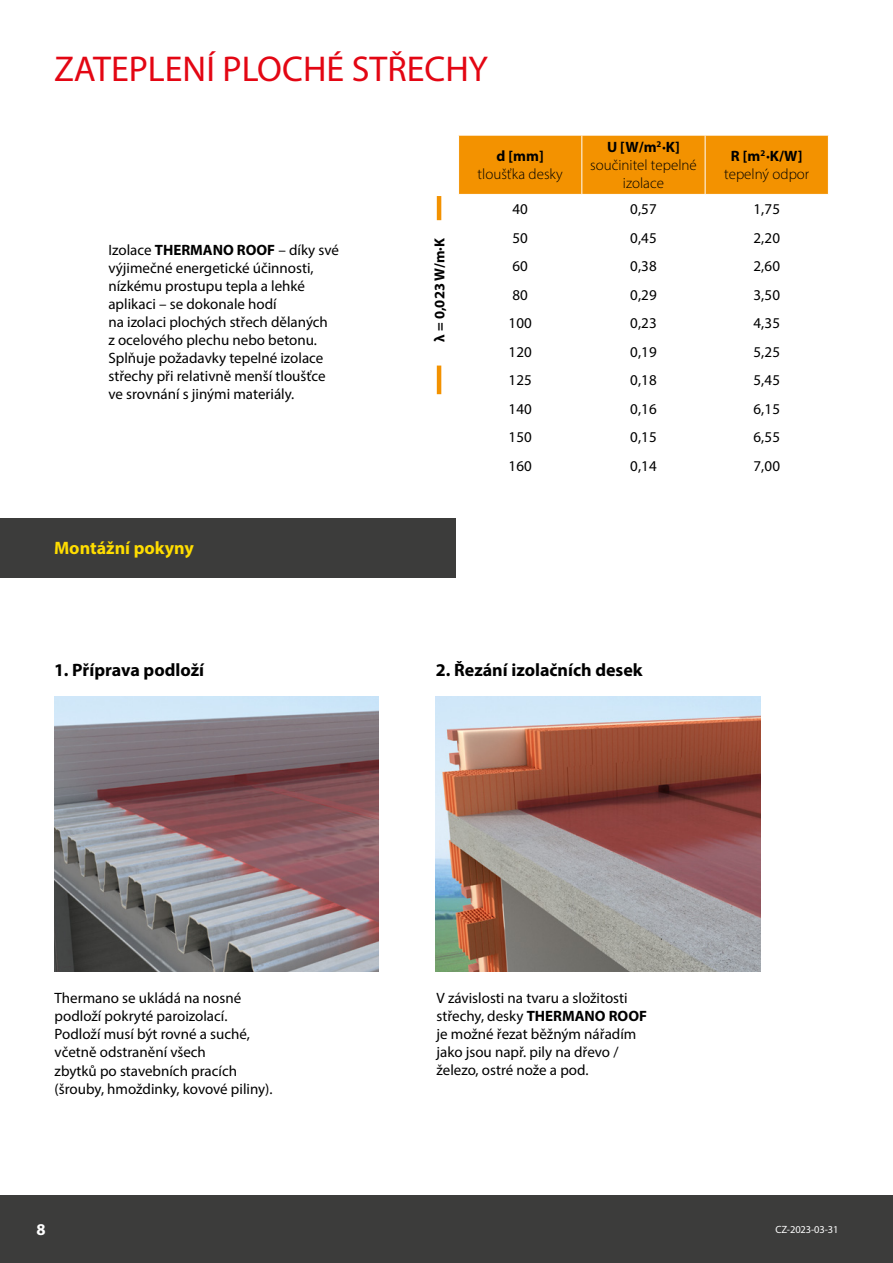
<style>
.page{position:relative;width:893px;height:1263px;background:#fff}
.page>*{position:absolute;margin:0;border:0;box-sizing:border-box;transform-origin:0 0}
.t1{font:36px "Myriad Pro";color:#e30613}
.t2{font:700 18px "Myriad Pro";color:#000}
.t3{font:700 18px "Myriad Pro";color:#fd0}
.t4{font:700 16.5px "Myriad Pro";color:#fff}
.t5{font:15px/18px "Myriad Pro";color:#000}
.t6{font:300 15px/18px "Myriad Pro";color:#000;text-align:center}
.t7{font:700 15px "Myriad Pro";color:#000}
.t8{font:700 14.55px "Myriad Pro";color:#000}
.t9{font:10.5px "Myriad Pro";color:#fff}
.s1{font-weight:700}
</style>
<div class="page">
<div style="left:0;top:1195px;width:893px;height:68px;background:#3c3c3b"></div>
<div style="left:0;top:518px;width:455px;height:59px;background:#3c3c3b"></div>
<img style="left:54px;top:696px;width:324px;height:275px">
<img style="left:436px;top:696px;width:324px;height:275px">
<hr style="left:437px;top:196px;width:4px;height:24px;background:#f39200">
<hr style="left:437px;top:366px;width:4px;height:28px;background:#f39200">
<svg style="left:458px;top:135px;width:371px;height:60px;background:#f3960a"></svg>
<h1 class="t1" style="left:54px;top:47px;width:436px">ZATEPLENÍ PLOCHÉ STŘECHY</h1>
<p class="t7" style="left:497px;top:147px;width:49px">d [mm]</p>
<p class="t6" style="left:478px;top:165px;width:87px">tloušťka desky</p>
<p class="t6" style="left:590px;top:138px;width:108px"><span class="s1">U [W/m</span><sup>2</sup><span class="s1">·K] </span>součinitel tepelné izolace</p>
<p class="t6" style="left:724px;top:147px;width:87px"><span class="s1">R [m</span><sup>2</sup><span class="s1">·K/W] </span>tepelný odpor</p>
<p class="t5" style="left:108px;top:240px;width:232px">Izolace <span class="s1">THERMANO ROOF</span> – díky své výjimečné energetické účinnosti, nízkému prostupu tepla a lehké aplikaci – se dokonale hodí<br>na izolaci plochých střech dělaných<br>z ocelového plechu nebo betonu.<br>Splňuje požadavky tepelné izolace střechy při relativně menší tloušťce ve srovnání s jinými materiály.</p>
<p class="t3" style="left:54px;top:536px;width:141px">Montážní pokyny</p>
<p class="t8" style="left:430px;top:342px;width:105px;rotate:-90deg">λ = 0,023 W/m·K</p>
<p class="t5" style="left:512px;top:200px;width:17px">40</p>
<p class="t5" style="left:630px;top:200px;width:28px">0,57</p>
<p class="t5" style="left:753px;top:200px;width:28px">1,75</p>
<p class="t5" style="left:512px;top:228px;width:17px">50</p>
<p class="t5" style="left:630px;top:228px;width:28px">0,45</p>
<p class="t5" style="left:753px;top:228px;width:28px">2,20</p>
<p class="t5" style="left:512px;top:257px;width:17px">60</p>
<p class="t5" style="left:630px;top:257px;width:28px">0,38</p>
<p class="t5" style="left:753px;top:257px;width:28px">2,60</p>
<p class="t5" style="left:512px;top:285px;width:17px">80</p>
<p class="t5" style="left:630px;top:285px;width:28px">0,29</p>
<p class="t5" style="left:753px;top:285px;width:28px">3,50</p>
<p class="t5" style="left:508px;top:314px;width:25px">100</p>
<p class="t5" style="left:630px;top:314px;width:28px">0,23</p>
<p class="t5" style="left:753px;top:314px;width:28px">4,35</p>
<p class="t5" style="left:508px;top:342px;width:25px">120</p>
<p class="t5" style="left:630px;top:342px;width:28px">0,19</p>
<p class="t5" style="left:753px;top:342px;width:28px">5,25</p>
<p class="t5" style="left:508px;top:371px;width:25px">125</p>
<p class="t5" style="left:630px;top:371px;width:28px">0,18</p>
<p class="t5" style="left:753px;top:371px;width:28px">5,45</p>
<p class="t5" style="left:508px;top:399px;width:25px">140</p>
<p class="t5" style="left:630px;top:399px;width:28px">0,16</p>
<p class="t5" style="left:753px;top:399px;width:28px">6,15</p>
<p class="t5" style="left:508px;top:428px;width:25px">150</p>
<p class="t5" style="left:630px;top:428px;width:28px">0,15</p>
<p class="t5" style="left:753px;top:428px;width:28px">6,55</p>
<p class="t5" style="left:508px;top:456px;width:25px">160</p>
<p class="t5" style="left:630px;top:456px;width:28px">0,14</p>
<p class="t5" style="left:753px;top:456px;width:28px">7,00</p>
<p class="t2" style="left:54px;top:658px;width:152px">1. Příprava podloží</p>
<p class="t2" style="left:436px;top:658px;width:208px">2. Řezání izolačních desek</p>
<p class="t5" style="left:55px;top:989px;width:219px">Thermano se ukládá na nosné podloží pokryté paroizolací.<br>Podloží musí být rovné a suché, včetně odstranění všech<br>zbytků po stavebních pracích (šrouby, hmoždinky, kovové piliny).</p>
<p class="t5" style="left:436px;top:989px;width:212px">V závislosti na tvaru a složitosti střechy, desky <span class="s1">THERMANO ROOF </span>je možné řezat běžným nářadím jako jsou např. pily na dřevo / železo, ostré nože a pod.</p>
<p class="t4" style="left:37px;top:1219px;width:11px">8</p>
<p class="t9" style="left:776px;top:1223px;width:64px">CZ-2023-03-31</p>
</div>
